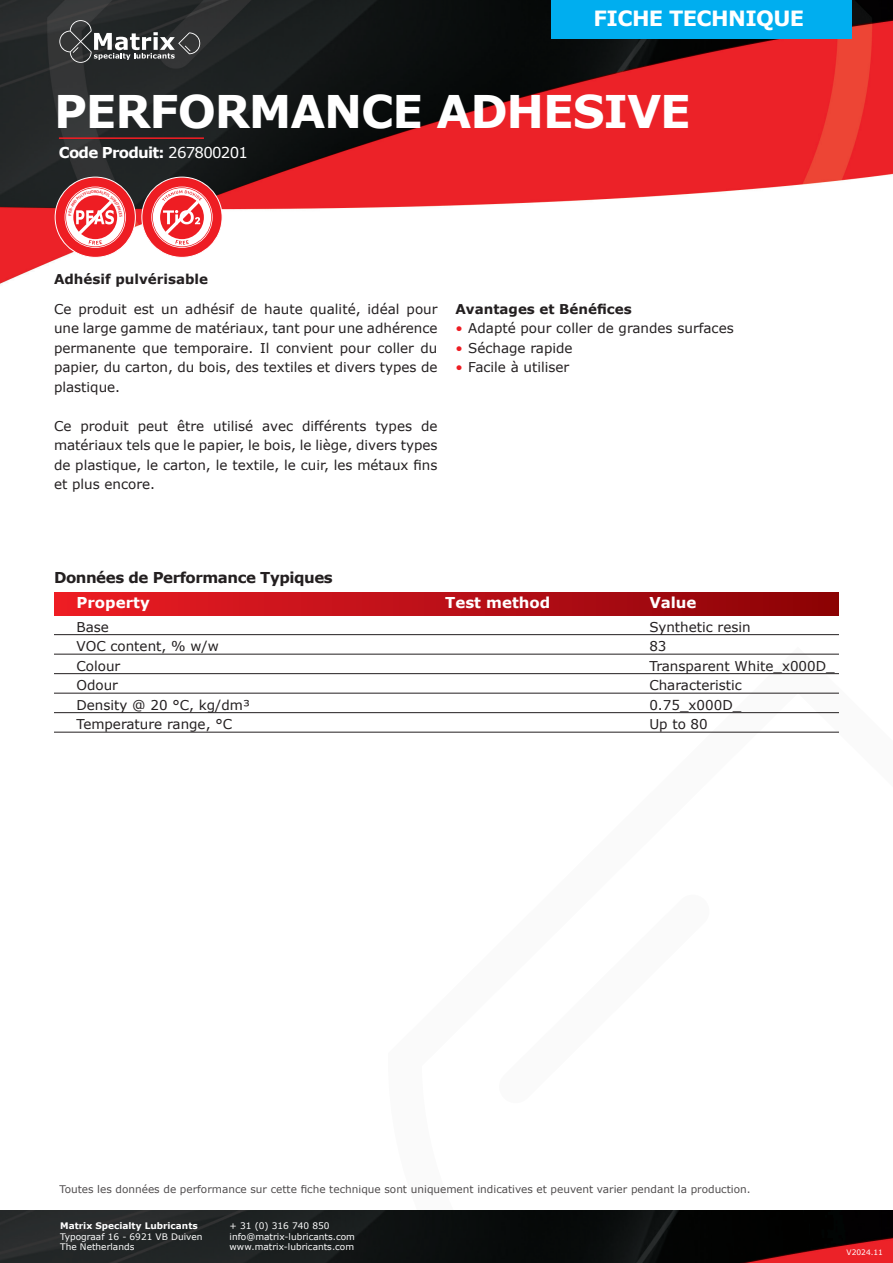
<style>
.page{position:relative;width:893px;height:1263px;background:#fff}
.page>*{position:absolute;margin:0;border:0;box-sizing:border-box;transform-origin:0 0}
.t1{font:700 45px "Verdana";letter-spacing:-.025em;color:#fff}
.t2{font:700 21px "Verdana";letter-spacing:-.03em;color:#fff}
.t3{font:700 15px "Verdana";letter-spacing:-.03em;color:#231f20}
.t4{font:700 15px "Verdana";color:#fff}
.t5{font:700 15px "Verdana";letter-spacing:-.05em;color:#fff}
.t6{font:13.5px/19.5px "Verdana";color:#231f20;text-align:justify}
.t7{font:700 13.5px "Verdana";color:#231f20}
.t8{font:10.5px "Verdana";color:#231f20}
.t9{font:9px/10.5px "Verdana";color:#fff}
.t10{font:700 9px "Verdana";color:#fff}
.t11{font:7.5px "Verdana";color:#fff}
.s1{font-weight:400}
.s2{color:#ee1d23}
</style>
<div class="page">
<img style="left:0;top:0;width:893px;height:654px">
<svg style="left:388px;top:646px;width:505px;height:565px"></svg>
<div style="left:551px;top:0;width:301px;height:38px;background:#00aeef"></div>
<svg style="left:59px;top:20px;width:141px;height:43px;background:#4f5152"></svg>
<img style="left:0;top:1211px;width:893px;height:52px">
<div style="left:54px;top:592px;width:785px;height:23px;background:linear-gradient(to right,#ec1d26,#8a0207)"></div>
<hr style="left:54px;top:634px;width:785px;height:1px;background:#231f20">
<hr style="left:54px;top:654px;width:785px;height:1px;background:#231f20">
<hr style="left:54px;top:673px;width:785px;height:1px;background:#231f20">
<hr style="left:54px;top:693px;width:785px;height:1px;background:#231f20">
<hr style="left:54px;top:712px;width:785px;height:1px;background:#231f20">
<hr style="left:54px;top:732px;width:785px;height:1px;background:#231f20">
<hr style="left:59px;top:137px;width:145px;height:2px;background:#ee1d23">
<svg style="left:55px;top:177px;width:168px;height:81px"></svg>
<h2 class="t2" style="left:594px;top:5px;width:212px">FICHE TECHNIQUE</h2>
<h1 class="t1" style="left:54px;top:83px;width:638px">PERFORMANCE ADHESIVE</h1>
<p class="t5" style="left:59px;top:143px;width:191px">Code Produit: <span class="s1">267800201</span></p>
<p class="t7" style="left:54px;top:270px;width:156px">Adhésif pulvérisable</p>
<p class="t6" style="left:54px;top:299px;width:385px">Ce produit est un adhésif de haute qualité, idéal pour une large gamme de matériaux, tant pour une adhérence permanente que temporaire. Il convient pour coller du papier, du carton, du bois, des textiles et divers types de plastique.</p>
<p class="t6" style="left:54px;top:416px;width:385px">Ce produit peut être utilisé avec différents types de matériaux tels que le papier, le bois, le liège, divers types de plastique, le carton, le textile, le cuir, les métaux fins et plus encore.</p>
<p class="t7" style="left:455px;top:300px;width:178px">Avantages et Bénéfices</p>
<p class="t6" style="left:455px;top:319px;width:280px"><span class="s2">•</span> Adapté pour coller de grandes surfaces</p>
<p class="t6" style="left:455px;top:338px;width:119px"><span class="s2">•</span> Séchage rapide</p>
<p class="t6" style="left:455px;top:358px;width:115px"><span class="s2">•</span> Facile à utiliser</p>
<p class="t3" style="left:54px;top:567px;width:280px">Données de Performance Typiques</p>
<p class="t4" style="left:76px;top:593px;width:75px">Property</p>
<p class="t4" style="left:445px;top:593px;width:107px">Test method</p>
<p class="t4" style="left:649px;top:593px;width:49px">Value</p>
<p class="t6" style="left:76px;top:617px;width:34px">Base</p>
<p class="t6" style="left:649px;top:617px;width:103px">Synthetic resin</p>
<p class="t6" style="left:76px;top:637px;width:144px">VOC content, % w/w</p>
<p class="t6" style="left:649px;top:637px;width:19px">83</p>
<p class="t6" style="left:76px;top:656px;width:45px">Colour</p>
<p class="t6" style="left:649px;top:656px;width:187px">Transparent White_x000D_</p>
<p class="t6" style="left:76px;top:676px;width:43px">Odour</p>
<p class="t6" style="left:649px;top:676px;width:94px">Characteristic</p>
<p class="t6" style="left:76px;top:695px;width:175px">Density @ 20 °C, kg/dm³</p>
<p class="t6" style="left:649px;top:695px;width:94px">0.75_x000D_</p>
<p class="t6" style="left:76px;top:715px;width:157px">Temperature range, °C</p>
<p class="t6" style="left:649px;top:715px;width:60px">Up to 80</p>
<p class="t8" style="left:59px;top:1183px;width:693px">Toutes les données de performance sur cette fiche technique sont uniquement indicatives et peuvent varier pendant la production.</p>
<p class="t10" style="left:60px;top:1220px;width:139px">Matrix Specialty Lubricants</p>
<p class="t9" style="left:60px;top:1231px;width:144px">Typograaf 16 - 6921 VB Duiven<br>The Netherlands</p>
<p class="t9" style="left:230px;top:1221px;width:127px">+ 31 (0) 316 740 850 info@matrix-lubricants.com www.matrix-lubricants.com</p>
<p class="t11" style="left:847px;top:1247px;width:38px">V2024.11</p>
</div>
